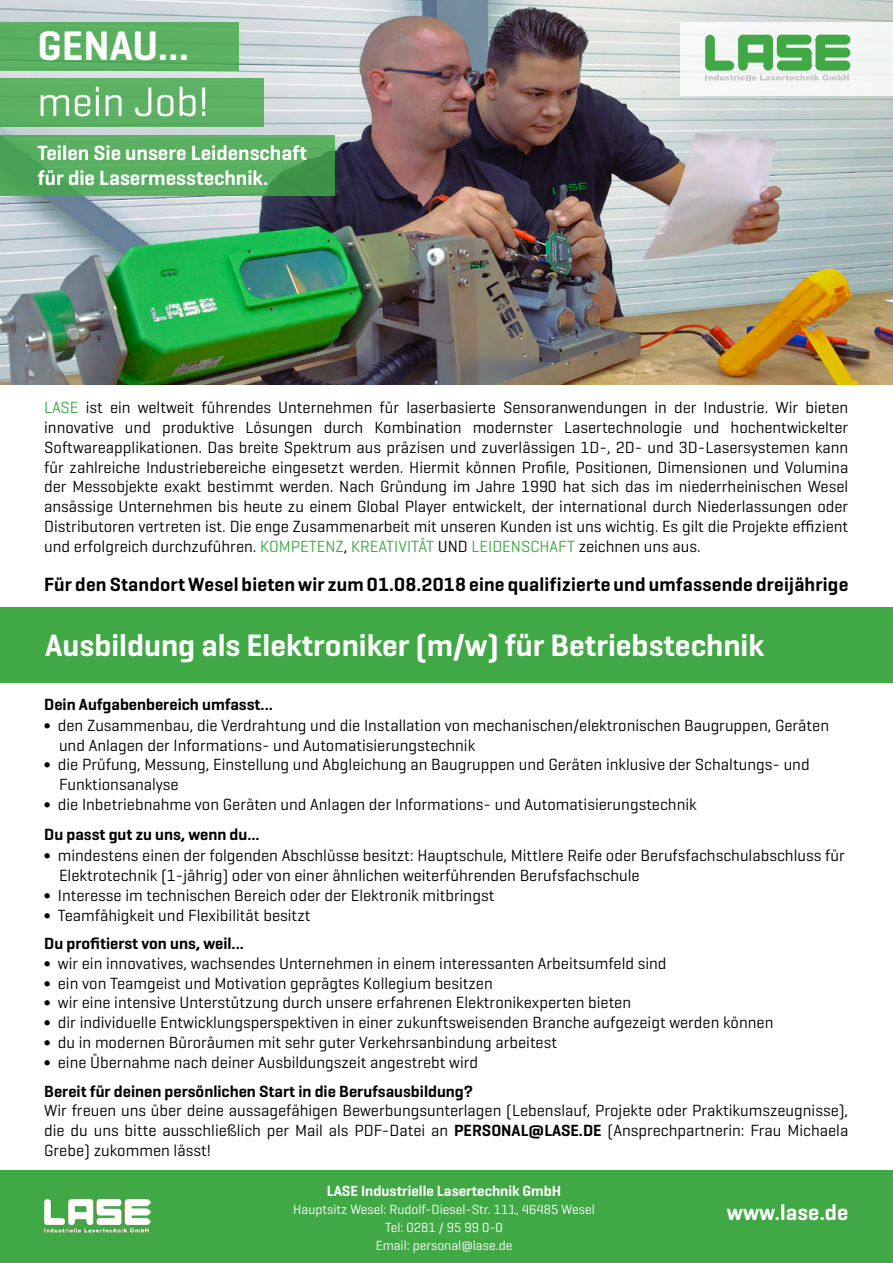
<style>
.page{position:relative;width:893px;height:1263px;background:#fff}
.page>*{position:absolute;margin:0;border:0;box-sizing:border-box;transform-origin:0 0}
.t1{font:600 42px "Geogrotesque";color:#fff}
.t2{font:42px "Geogrotesque";color:#fff}
.t3{font:600 31.5px "Geogrotesque";color:#fff}
.t4{font:600 22.5px "Geogrotesque";color:#fff}
.t5{font:600 21px/25.2px "Geogrotesque";color:#fff}
.t6{font:600 19.5px "Geogrotesque";letter-spacing:.01em;color:#000}
.t7{font:16.5px/19.8px "Geogrotesque";color:#000;text-align:justify}
.t8{font:600 16.5px "Geogrotesque";color:#000}
.t9{font:600 15px "Geogrotesque";color:#fff}
.t10{font:13.5px/18px "Geogrotesque";color:#fff;text-align:center}
.s1{color:#41a846}
.s2{font-weight:600}
</style>
<div class="page">
<div style="left:0;top:1170px;width:893px;height:93px;background:#41a846"></div>
<div style="left:0;top:607px;width:893px;height:75px;background:#41a846"></div>
<img style="left:44px;top:1198px;width:107px;height:35px">
<img style="left:0;top:0;width:893px;height:385px">
<div style="left:0;top:22px;width:238px;height:48px;background:#5aaf61"></div>
<div style="left:680px;top:22px;width:213px;height:74px;background:#f5f6f6"></div>
<div style="left:815px;top:35px;width:10px;height:35px;background:#41a846;border-radius:5px"></div>
<div style="left:740px;top:53px;width:32px;height:10px;background:#41a846;border-radius:5px"></div>
<div style="left:705px;top:35px;width:10px;height:36px;background:#41a846;border-radius:5px"></div>
<div style="left:705px;top:61px;width:29px;height:10px;background:#41a846;border-radius:5px"></div>
<div style="left:738px;top:35px;width:10px;height:36px;background:#41a846;border-radius:5px"></div>
<div style="left:763px;top:35px;width:10px;height:36px;background:#41a846;border-radius:5px"></div>
<div style="left:739px;top:35px;width:33px;height:10px;background:#41a846;border-radius:5px"></div>
<div style="left:777px;top:61px;width:35px;height:10px;background:#41a846;border-radius:5px"></div>
<div style="left:777px;top:35px;width:35px;height:10px;background:#41a846;border-radius:5px"></div>
<div style="left:777px;top:48px;width:34px;height:10px;background:#41a846;border-radius:5px"></div>
<div style="left:777px;top:35px;width:9px;height:22px;background:#41a846;border-radius:5px"></div>
<div style="left:802px;top:48px;width:10px;height:22px;background:#41a846;border-radius:5px"></div>
<div style="left:817px;top:48px;width:33px;height:10px;background:#41a846;border-radius:5px"></div>
<div style="left:816px;top:35px;width:34px;height:10px;background:#41a846;border-radius:5px"></div>
<div style="left:816px;top:61px;width:34px;height:10px;background:#41a846;border-radius:5px"></div>
<svg style="left:705px;top:75px;width:144px;height:6px"></svg>
<div style="left:0;top:79px;width:264px;height:48px;background:#5cb163"></div>
<svg style="left:0;top:135px;width:334px;height:61px;background:#54aa5d"></svg>
<h1 class="t1" style="left:38px;top:20px;width:153px">GENAU...</h1>
<h1 class="t2" style="left:38px;top:76px;width:173px">mein Job!</h1>
<p class="t5" style="left:38px;top:140px;width:271px">Teilen Sie unsere Leidenschaft für die Lasermesstechnik.</p>
<p class="t7" style="left:44px;top:397px;width:806px"><span class="s1">LASE</span> ist ein weltweit führendes Unternehmen für laserbasierte Sensoranwendungen in der Industrie. Wir bieten innovative und produktive Lösungen durch Kombination modernster Lasertechnologie und hochentwickelter Softwareapplikationen. Das breite Spektrum aus präzisen und zuverlässigen 1D-, 2D- und 3D-Lasersystemen kann für zahlreiche Industriebereiche eingesetzt werden. Hiermit können Profile, Positionen, Dimensionen und Volumina der Messobjekte exakt bestimmt werden. Nach Gründung im Jahre 1990 hat sich das im niederrheinischen Wesel ansässige Unternehmen bis heute zu einem Global Player entwickelt, der international durch Niederlassungen oder Distributoren vertreten ist. Die enge Zusammenarbeit mit unseren Kunden ist uns wichtig. Es gilt die Projekte effizient und erfolgreich durchzuführen. <span class="s1">KOMPETENZ</span>, <span class="s1">KREATIVITÄT</span> UND <span class="s1">LEIDENSCHAFT</span> zeichnen uns aus.</p>
<p class="t6" style="left:44px;top:572px;width:806px">Für den Standort Wesel bieten wir zum 01.08.2018 eine qualifizierte und umfassende dreijährige</p>
<h2 class="t3" style="left:45px;top:626px;width:720px">Ausbildung als Elektroniker (m/w) für Betriebstechnik</h2>
<p class="t8" style="left:44px;top:694px;width:230px">Dein Aufgabenbereich umfasst...</p>
<p class="t7" style="left:44px;top:715px;width:786px">∫ den Zusammenbau, die Verdrahtung und die Installation von mechanischen/elektronischen Baugruppen, Geräten</p>
<p class="t7" style="left:59px;top:734px;width:418px">und Anlagen der Informations- und Automatisierungstechnik</p>
<p class="t7" style="left:44px;top:754px;width:767px">∫ die Prüfung, Messung, Einstellung und Abgleichung an Baugruppen und Geräten inklusive der Schaltungs- und</p>
<p class="t7" style="left:59px;top:774px;width:121px">Funktionsanalyse</p>
<p class="t7" style="left:44px;top:794px;width:654px">∫ die Inbetriebnahme von Geräten und Anlagen der Informations- und Automatisierungstechnik</p>
<p class="t8" style="left:44px;top:824px;width:217px">Du passt gut zu uns, wenn du...</p>
<p class="t7" style="left:44px;top:845px;width:802px">∫ mindestens einen der folgenden Abschlüsse besitzt: Hauptschule, Mittlere Reife oder Berufsfachschulabschluss für</p>
<p class="t7" style="left:59px;top:865px;width:582px">Elektrotechnik (1-jährig) oder von einer ähnlichen weiterführenden Berufsfachschule</p>
<p class="t7" style="left:44px;top:885px;width:452px">∫ Interesse im technischen Bereich oder der Elektronik mitbringst</p>
<p class="t7" style="left:44px;top:905px;width:268px">∫ Teamfähigkeit und Flexibilität besitzt</p>
<p class="t8" style="left:44px;top:933px;width:201px">Du profitierst von uns, weil...</p>
<p class="t7" style="left:44px;top:953px;width:731px;text-align:left">∫ wir ein innovatives, wachsendes Unternehmen in einem interessanten Arbeitsumfeld sind<br>∫ ein von Teamgeist und Motivation geprägtes Kollegium besitzen<br>∫ wir eine intensive Unterstützung durch unsere erfahrenen Elektronikexperten bieten<br>∫ dir individuelle Entwicklungsperspektiven in einer zukunftsweisenden Branche aufgezeigt werden können ∫ du in modernen Büroräumen mit sehr guter Verkehrsanbindung arbeitest<br>∫ eine Übernahme nach deiner Ausbildungszeit angestrebt wird</p>
<p class="t8" style="left:44px;top:1080px;width:430px">Bereit für deinen persönlichen Start in die Berufsausbildung?</p>
<p class="t7" style="left:44px;top:1100px;width:806px">Wir freuen uns über deine aussagefähigen Bewerbungsunterlagen (Lebenslauf, Projekte oder Praktikumszeugnisse), die du uns bitte ausschließlich per Mail als PDF-Datei an <span class="s2">PERSONAL@LASE.DE</span> (Ansprechpartnerin: Frau Michaela Grebe) zukommen lässt!</p>
<p class="t9" style="left:327px;top:1181px;width:236px">LASE Industrielle Lasertechnik GmbH</p>
<p class="t10" style="left:293px;top:1200px;width:303px">Hauptsitz Wesel: Rudolf-Diesel-Str. 111, 46485 Wesel<br>Tel: 0281 / 95 99 0-0<br>Email: personal@lase.de</p>
<h3 class="t4" style="left:727px;top:1198px;width:123px">www.lase.de</h3>
</div>
